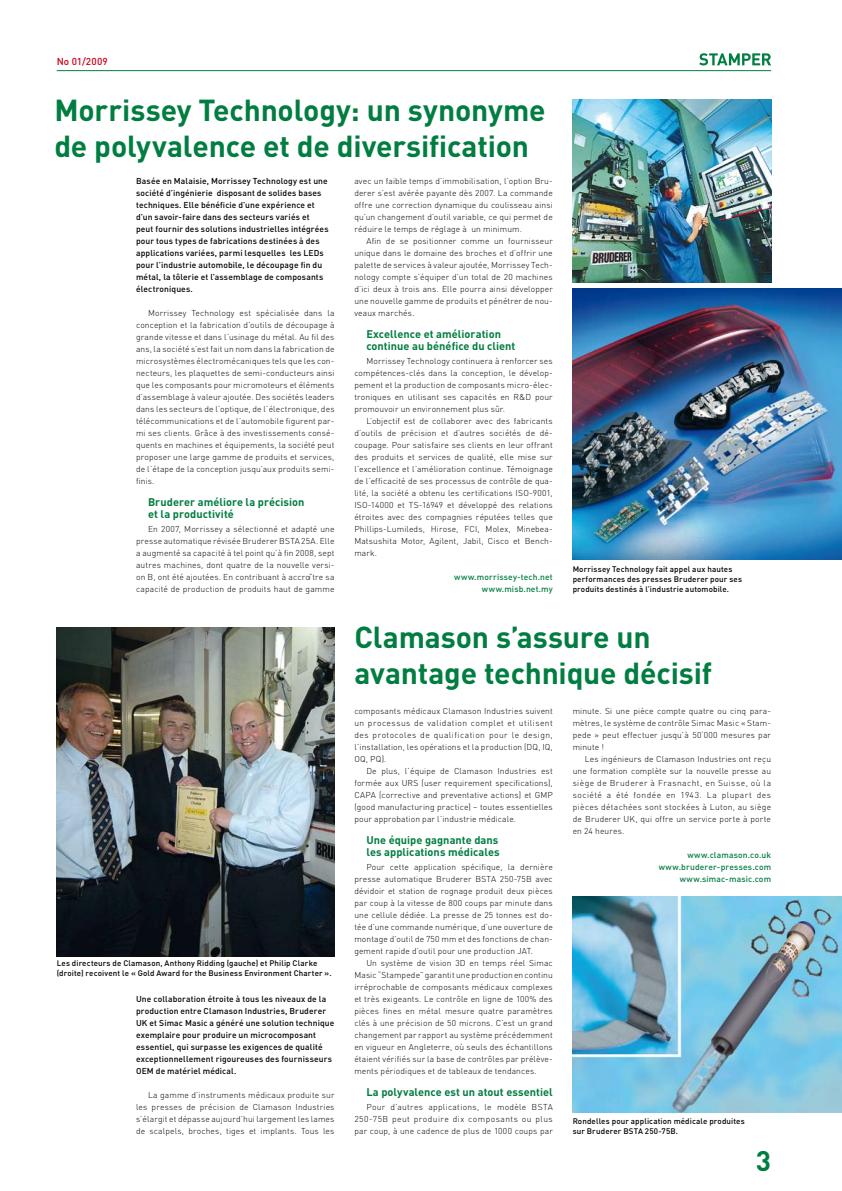
<style>
.page{position:relative;width:842px;height:1191px;background:#fff}
.page>*{position:absolute;margin:0;border:0;box-sizing:border-box;transform-origin:0 0}
.t1{font:700 30px/36px "DIN";letter-spacing:-.005em;color:#007d40}
.t2{font:700 28px "DIN";color:#007d40}
.t3{font:700 11px/12px "DIN";letter-spacing:.005em;color:#007d40}
.t4{font:500 10px "DIN";letter-spacing:.015em;color:#d10019}
.t5{font:300 8.5px/12px "DIN";letter-spacing:.015em;color:#000;text-align:justify}
.t6{font:500 8.5px/12px "DIN";letter-spacing:.015em;color:#000}
.t7{font:500 8.5px/12px "DIN";letter-spacing:.015em;color:#007d40;text-align:right}
.t8{font:500 8px/10px "DIN";letter-spacing:.015em;color:#000}
</style>
<div class="page">
<img style="left:573px;top:896px;width:269px;height:216px">
<img style="left:57px;top:627px;width:277px;height:329px">
<img style="left:573px;top:99px;width:198px;height:183px">
<img style="left:573px;top:289px;width:269px;height:271px">
<hr style="left:57px;top:70px;width:714px;height:1px;background:#007d40">
<svg style="left:699px;top:53px;width:72px;height:12px"></svg>
<p class="t4" style="left:57px;top:55px;width:53px">No 01/2009</p>
<h1 class="t1" style="left:54px;top:91px;width:493px">M orrissey Technology: un synonyme de polyvalence et de diversification</h1>
<p class="t6" style="left:136px;top:174px;width:194px">Basée en Malaisie, Morrissey Technology est une société d’ingénierie disposant de solides bases techniques. Elle bénéficie d’une expérience et d’un savoir-faire dans des secteurs variés et peut fournir des solutions industrielles intégrées pour tous types de fabrications destinées à des applications variées, parmi lesquelles les LEDs pour l’industrie automobile, le découpage fin du métal, la tôlerie et l’assemblage de composants électroniques.</p>
<p class="t5" style="left:136px;top:307px;width:200px;text-indent:12px">Morrissey Technology est spécialisée dans la conception et la fabrication d’outils de découpage à grande vitesse et dans l’usinage du métal. Au fil des ans, la société s’est fait un nom dans la fabrication de microsystèmes électromécaniques tels que les con&shy;necteurs, les plaquettes de semi-conducteurs ainsi que les composants pour micromoteurs et éléments d’assemblage à valeur ajoutée. Des sociétés leaders dans les secteurs de l’optique, de l’électronique, des télécommunications et de l’automobile figurent par&shy;mi ses clients. Grâce à des investissements consé&shy;quents en machines et équipements, la société peut proposer une large gamme de produits et services, de l’étape de la conception jusqu’aux produits semi&shy;finis.</p>
<p class="t3" style="left:148px;top:495px;width:158px">Bruderer améliore la précision et la productivité</p>
<p class="t5" style="left:136px;top:523px;width:200px;text-indent:12px">En 2007, Morrissey a sélectionné et adapté une presse automatique révisée Bruderer BSTA 25A. Elle a augmenté sa capacité à tel point qu’à fin 2008, sept autres machines, dont quatre de la nouvelle versi&shy;on B, ont été ajoutées. En contribuant à accroître sa capacité de production de produits haut de gamme</p>
<p class="t8" style="left:57px;top:958px;width:276px">Les directeurs de Clamason, Anthony Ridding (gauche) et Philip Clarke (droite) recoivent le « Gold Award for the Business Environment Charter ».</p>
<p class="t6" style="left:136px;top:993px;width:200px">Une collaboration étroite à tous les niveaux de la production entre Clamason Industries, Bruderer UK et Simac Masic a généré une solution technique exemplaire pour produire un microcomposant essentiel, qui surpasse les exigences de qualité exceptionnellement rigoureuses des fournisseurs OEM de matériel médical.</p>
<p class="t5" style="left:136px;top:1089px;width:200px;text-indent:12px">La gamme d’instruments médicaux produite sur les presses de précision de Clamason Industries s’élargit et dépasse aujourd’hui largement les lames de scalpels, broches, tiges et implants. Tous les</p>
<p class="t5" style="left:354px;top:174px;width:200px">avec un faible temps d’immobilisation, l’option Bru&shy;derer s’est avérée payante dès 2007. La commande offre une correction dynamique du coulisseau ainsi qu’un changement d’outil variable, ce qui permet de réduire le temps de réglage à un minimum.</p>
<p class="t5" style="left:354px;top:234px;width:200px;text-indent:12px">Afin de se positionner comme un fournisseur unique dans le domaine des broches et d’offrir une palette de services à valeur ajoutée, Morrissey Tech&shy;nology compte s’équiper d’un total de 20 machines d’ici deux à trois ans. Elle pourra ainsi développer une nouvelle gamme de produits et pénétrer de nou&shy;veaux marchés.</p>
<p class="t3" style="left:366px;top:327px;width:151px">Excellence et amélioration continue au bénéfice du client</p>
<p class="t5" style="left:354px;top:354px;width:200px;text-indent:12px">Morrissey Technology continuera à renforcer ses compétences-clés dans la conception, le dévelop&shy;pement et la production de composants micro-élec&shy;troniques en utilisant ses capacités en R&amp;D pour promouvoir un environnement plus sûr.</p>
<p class="t5" style="left:354px;top:414px;width:200px;text-indent:12px">L’objectif est de collaborer avec des fabricants d’outils de précision et d’autres sociétés de dé&shy;coupage. Pour satisfaire ses clients en leur offrant des produits et services de qualité, elle mise sur l’excellence et l’amélioration continue. Témoignage de l’efficacité de ses processus de contrôle de qua&shy;lité, la société a obtenu les certifications ISO-9001, ISO-14000 et TS-16949 et développé des relations étroites avec des compagnies réputées telles que Phillips-Lumileds, Hirose, FCI, Molex, Minebea-Matsushita Motor, Agilent, Jabil, Cisco et Bench&shy;mark.</p>
<p class="t7" style="left:454px;top:570px;width:100px">www.morrissey-tech.net www.misb.net.my</p>
<p class="t8" style="left:573px;top:563px;width:171px">Morrissey Technology fait appel aux hautes performances des presses Bruderer pour ses produits destinés à l’industrie automobile.</p>
<h1 class="t1" style="left:354px;top:617px;width:359px">Clamason s’assure un avantage technique décisif</h1>
<p class="t5" style="left:354px;top:705px;width:200px">composants médicaux Clamason Industries suivent un processus de validation complet et utilisent des protocoles de qualification pour le design, l’installation, les opérations et la production (DQ, IQ, OQ, PQ).</p>
<p class="t5" style="left:354px;top:765px;width:200px;text-indent:12px">De plus, l’équipe de Clamason Industries est formée aux URS (user requirement specifications), CAPA (corrective and preventative actions) et GMP (good manufacturing practice) – toutes essentielles pour approbation par l’industrie médicale.</p>
<p class="t3" style="left:366px;top:833px;width:135px">Une équipe gagnante dans les applications médicales</p>
<p class="t5" style="left:354px;top:861px;width:200px;text-indent:12px">Pour cette application spécifique, la dernière presse automatique Bruderer BSTA 250-75B avec dévidoir et station de rognage produit deux pièces par coup à la vitesse de 800 coups par minute dans une cellule dédiée. La presse de 25 tonnes est do&shy;tée d’une commande numérique, d’une ouverture de montage d’outil de 750 mm et des fonctions de chan&shy;gement rapide d’outil pour une production JAT.</p>
<p class="t5" style="left:354px;top:957px;width:200px;text-indent:12px">Un système de vision 3D en temps réel Simac Masic “Stampede” garantit une production en continu irréprochable de composants médicaux complexes et très exigeants. Le contrôle en ligne de 100% des pièces fines en métal mesure quatre paramètres clés à une précision de 50 microns. C’est un grand changement par rapport au système précédemment en vigueur en Angleterre, où seuls des échantillons étaient vérifiés sur la base de contrôles par prélève&shy;ments périodiques et de tableaux de tendances.</p>
<p class="t3" style="left:366px;top:1085px;width:188px">La polyvalence est un atout essentiel</p>
<p class="t5" style="left:354px;top:1101px;width:200px;text-indent:12px">Pour d’autres applications, le modèle BSTA 250-75B peut produire dix composants ou plus par coup, à une cadence de plus de 1000 coups par</p>
<p class="t5" style="left:573px;top:705px;width:200px;text-align:left">minute. Si une pièce compte quatre ou cinq para&shy;mètres, le système de contrôle Simac Masic « Stam&shy;pede » peut effectuer jusqu’à 50‘000 mesures par minute !</p>
<p class="t5" style="left:573px;top:753px;width:200px;text-indent:12px">Les ingénieurs de Clamason Industries ont reçu une formation complète sur la nouvelle presse au siège de Bruderer à Frasnacht, en Suisse, où la société a été fondée en 1943. La plupart des pièces détachées sont stockées à Luton, au siège de Bruderer UK, qui offre un service porte à porte en 24 heures.</p>
<p class="t7" style="left:659px;top:849px;width:114px">www.clamason.co.uk www.bruderer-presses.com www.simac-masic.com</p>
<p class="t8" style="left:573px;top:1116px;width:174px">Rondelles pour application médicale produites sur Bruderer BSTA 250-75B.</p>
<h2 class="t2" style="left:756px;top:1142px;width:17px">3</h2>
</div>
